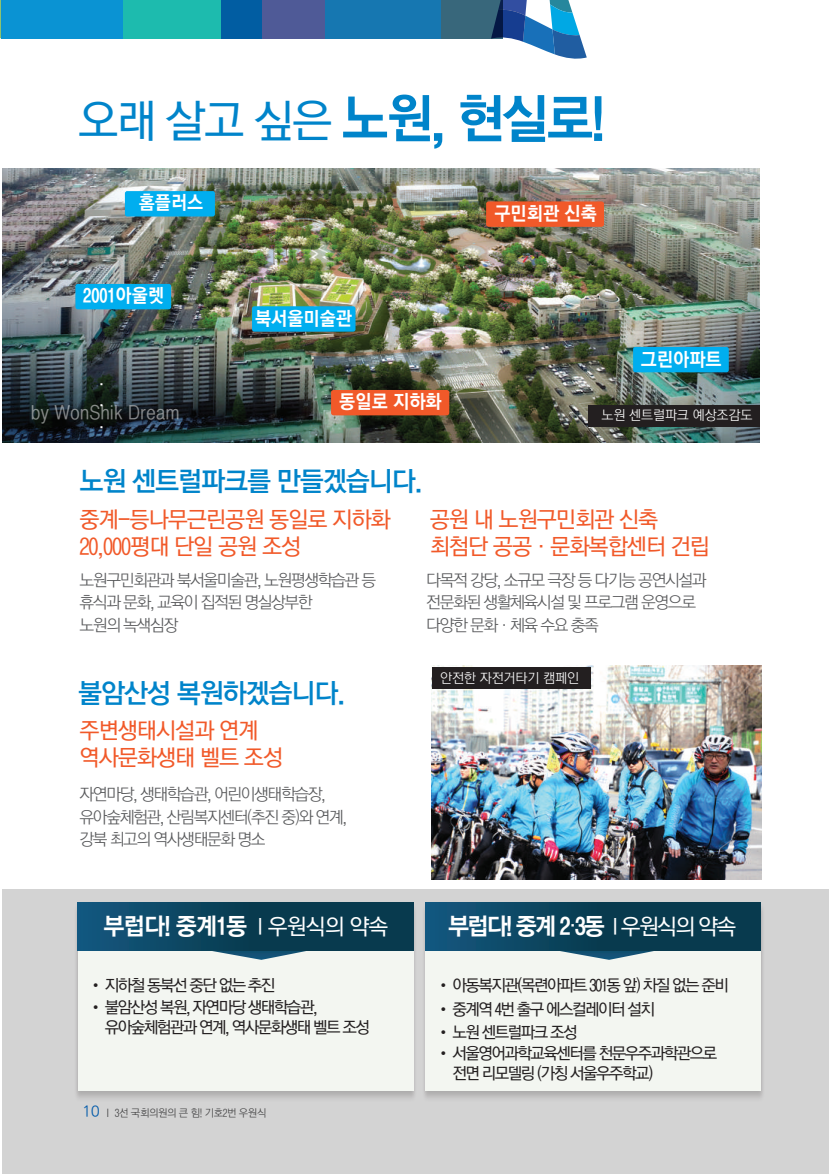
<style>
.page{position:relative;width:834px;height:1174px;background:#fff}
.page>*{position:absolute;margin:0;border:0;box-sizing:border-box;transform-origin:0 0}
.t1{font:52.5px "YGO550";color:#0084ca}
.t2{font:27px "YGO540";letter-spacing:-.05em;color:#0084ca}
.t3{font:23.55px "YGO550";letter-spacing:-.04em;color:#fff}
.t4{font:22.5px/27px "YGO530";letter-spacing:-.05em;color:#f15929}
.t5{font:19.5px/21.8px "YGO520";color:#fff;text-align:justify}
.t6{font:18.9px "YGO550";color:#fff;scale:.95 1}
.t7{font:18.9px "YGO530";color:#fff;scale:.95 1}
.t8{font:16.5px/22.5px "YGO520";letter-spacing:-.09em;color:#57585a}
.t9{font:16.2px/19.5px "YGO530";letter-spacing:-.1em;color:#231f20}
.t10{font:13.5px "YGO520";letter-spacing:-.015em;color:#fff}
.t11{font:10.5px "YGO520";letter-spacing:-.04em;color:#3e3e3f}
.s1{font-family:"YGO530";font-size:45px}
.s2{font-family:"YGO530";font-size:22.05px}
.s3{font-family:"Nanum Gothic";font-size:15px;color:#015aaa}
</style>
<div class="page">
<img style="left:431px;top:665px;width:330px;height:214px">
<div style="left:2px;top:890px;width:826px;height:284px;background:#d3d3d3"></div>
<img style="left:2px;top:169px;width:756px;height:274px">
<div style="left:331px;top:390px;width:118px;height:25px;background:#f15929;border-radius:3px"></div>
<div style="left:486px;top:201px;width:118px;height:26px;background:#f15929;border-radius:3px"></div>
<div style="left:252px;top:306px;width:103px;height:26px;background:#00aeef;border-radius:2px"></div>
<div style="left:125px;top:191px;width:90px;height:25px;background:#00aeef;border-radius:2px"></div>
<div style="left:75px;top:284px;width:96px;height:25px;background:#00aeef;border-radius:2px"></div>
<div style="left:633px;top:347px;width:95px;height:25px;background:#00aeef;border-radius:2px"></div>
<img style="left:76px;top:902px;width:687px;height:196px">
<div style="left:78px;top:904px;width:335px;height:186px;background:#f3f6f1"></div>
<svg style="left:167px;top:950px;width:179px;height:9px"></svg>
<div style="left:78px;top:902px;width:335px;height:48px;background:linear-gradient(to right,#115175,#053241)"></div>
<div style="left:425px;top:904px;width:335px;height:186px;background:#f3f6f1"></div>
<svg style="left:515px;top:950px;width:179px;height:9px"></svg>
<div style="left:425px;top:902px;width:335px;height:48px;background:linear-gradient(to right,#115275,#053241)"></div>
<div style="left:587px;top:405px;width:172px;height:21px;background:#231f20"></div>
<div style="left:432px;top:667px;width:158px;height:22px;background:#231f20"></div>
<hr style="left:0;top:0;width:1px;height:38px;background:#75b650">
<div style="left:1px;top:0;width:122px;height:38px;background:#0a93d3"></div>
<div style="left:123px;top:0;width:98px;height:38px;background:#1dbbae"></div>
<div style="left:221px;top:0;width:41px;height:38px;background:#015da2"></div>
<div style="left:324px;top:0;width:117px;height:38px;background:#1677b1"></div>
<div style="left:441px;top:0;width:61px;height:38px;background:#38677b"></div>
<div style="left:262px;top:0;width:63px;height:38px;background:#4f5a97"></div>
<svg style="left:491px;top:0;width:95px;height:59px"></svg>
<h1 class="t1" style="left:78px;top:92px;width:528px"><span class="s1">오래 살고 싶은</span> 노원, 현실로!</h1>
<p class="t6" style="left:139px;top:193px;width:70px">홈플러스</p>
<p class="t6" style="left:83px;top:286px;width:87px">2001아울렛</p>
<p class="t5" style="left:99px;top:367px;width:7px">. . .</p>
<p class="t7" style="left:31px;top:402px;width:158px">by WonShik Dream</p>
<p class="t6" style="left:255px;top:308px;width:104px">북서울미술관</p>
<p class="t6" style="left:339px;top:392px;width:109px">동일로 지하화</p>
<p class="t6" style="left:494px;top:204px;width:109px">구민회관 신축</p>
<p class="t6" style="left:640px;top:350px;width:87px">그린아파트</p>
<p class="t10" style="left:601px;top:408px;width:153px">노원 센트럴파크 예상조감도</p>
<h2 class="t2" style="left:80px;top:467px;width:344px">노원 센트럴파크를 만들겠습니다.</h2>
<h3 class="t4" style="left:80px;top:507px;width:313px">중계-등나무근린공원 동일로 지하화<br>20,000평대 단일 공원 조성</h3>
<h3 class="t4" style="left:430px;top:507px;width:282px">공원 내 노원구민회관 신축 최첨단 공공·문화복합센터 건립</h3>
<p class="t8" style="left:80px;top:569px;width:298px">노원구민회관과 북서울미술관, 노원평생학습관 등 휴식과 문화, 교육이 집적된 명실상부한<br>노원의 녹색심장</p>
<p class="t8" style="left:426px;top:569px;width:282px">다목적 강당, 소규모 극장 등 다기능 공연시설과 전문화된 생활체육시설 및 프로그램 운영으로 다양한 문화·체육 수요 충족</p>
<h2 class="t2" style="left:78px;top:680px;width:269px">불암산성 복원하겠습니다.</h2>
<h3 class="t4" style="left:80px;top:718px;width:205px">주변생태시설과 연계 역사문화생태 벨트 조성</h3>
<p class="t8" style="left:80px;top:783px;width:269px">자연마당, 생태학습관, 어린이생태학습장, 유아숲체험관, 산림복지센터(추진 중)와 연계, 강북 최고의 역사생태문화 명소</p>
<h3 class="t3" style="left:103px;top:914px;width:286px">부럽다! 중계1동 <span class="s2">l 우원식의 약속</span></h3>
<p class="t9" style="left:88px;top:976px;width:189px">• 지하철 동북선 중단 없는 추진</p>
<p class="t9" style="left:105px;top:998px;width:267px;text-indent:-16px">• 불암산성 복원, 자연마당 생태학습관, 유아숲체험관과 연계, 역사문화생태 벨트 조성</p>
<p class="t11" style="left:82px;top:1107px;width:186px"><span class="s3">10</span> ㅣ 3선 국회의원의 큰 힘! 기호2번 우원식</p>
<p class="t10" style="left:440px;top:671px;width:141px">안전한 자전거타기 캠페인</p>
<h3 class="t3" style="left:448px;top:914px;width:290px">부럽다! 중계 2<sup>.</sup>3동 <span class="s2">l 우원식의 약속</span></h3>
<p class="t9" style="left:436px;top:976px;width:294px">• 아동복지관(목련아파트 301동 앞) 차질 없는 준비</p>
<p class="t9" style="left:436px;top:1000px;width:220px">• 중계역 4번 출구 에스컬레이터 설치</p>
<p class="t9" style="left:436px;top:1023px;width:143px">• 노원 센트럴파크 조성</p>
<p class="t9" style="left:452px;top:1044px;width:266px;text-indent:-16px">• 서울영어과학교육센터를 천문우주과학관으로 전면 리모델링 (가칭 서울우주학교)</p>
</div>
